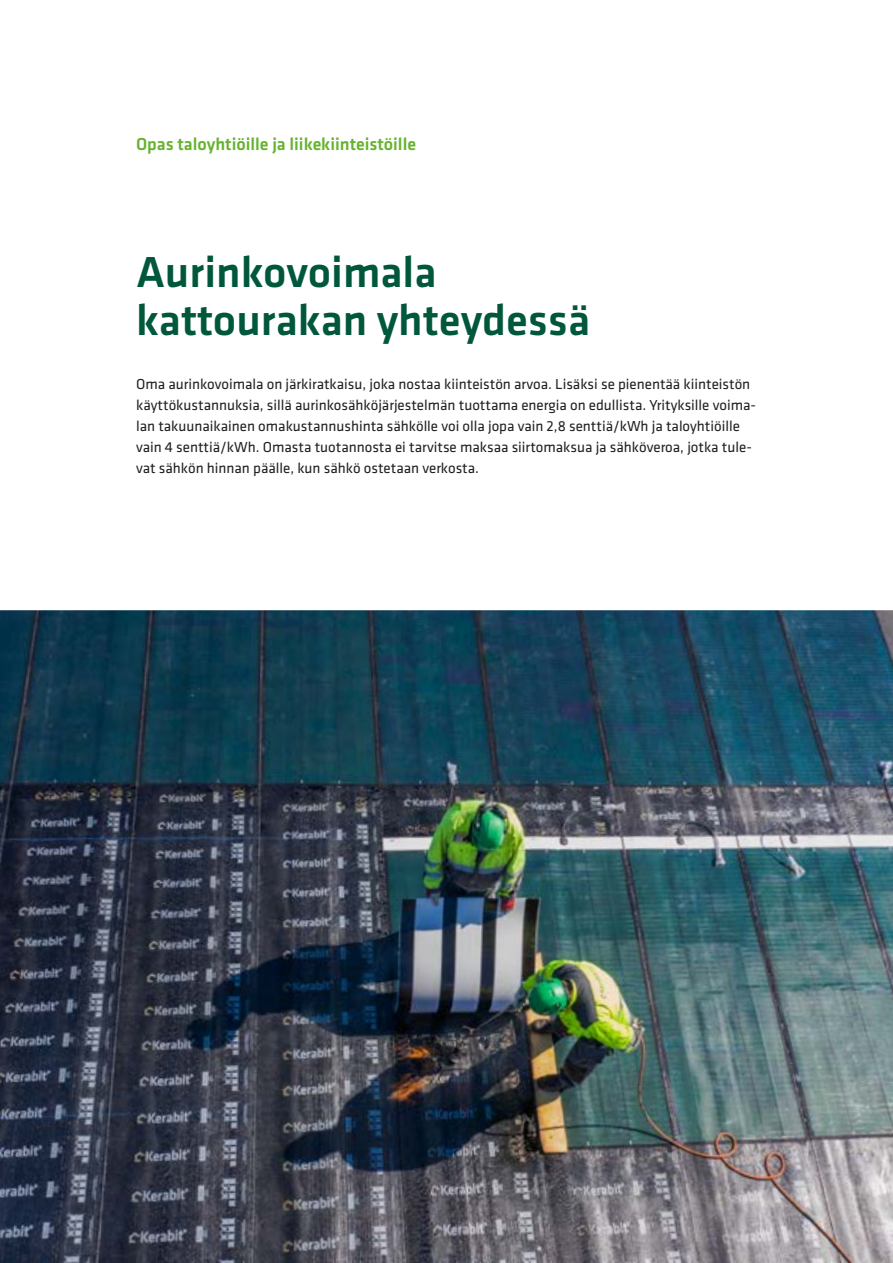
<style>
.page{position:relative;width:893px;height:1263px;background:#fff}
.page>*{position:absolute;margin:0;border:0;box-sizing:border-box;transform-origin:0 0}
.t1{font:500 45px/48px "Klavika";color:#00573c}
.t2{font:500 18px "Klavika";color:#65b32e}
.t3{font:15px/21px "Klavika";color:#1f1f1f}
</style>
<div class="page">
<img style="left:0;top:610px;width:892px;height:653px">
<hr style="left:892px;top:0;width:1px;height:1263px;background:#65b32e">
<p class="t2" style="left:136px;top:134px;width:281px">Opas taloyhtiöille ja liikekiinteistöille</p>
<h1 class="t1" style="left:136px;top:249px;width:456px">Aurinkovoimala kattourakan yhteydessä</h1>
<p class="t3" style="left:136px;top:374px;width:621px">Oma aurinkovoimala on järkiratkaisu, joka nostaa kiinteistön arvoa. Lisäksi se pienentää kiinteistön käyttökustannuksia, sillä aurinkosähköjärjestelmän tuottama energia on edullista. Yrityksille voima&shy;lan takuunaikainen omakustannushinta sähkölle voi olla jopa vain 2,8 senttiä/kWh ja taloyhtiöille vain 4 senttiä/kWh. Omasta tuotannosta ei tarvitse maksaa siirtomaksua ja sähköveroa, jotka tule&shy;vat sähkön hinnan päälle, kun sähkö ostetaan verkosta.</p>
</div>
